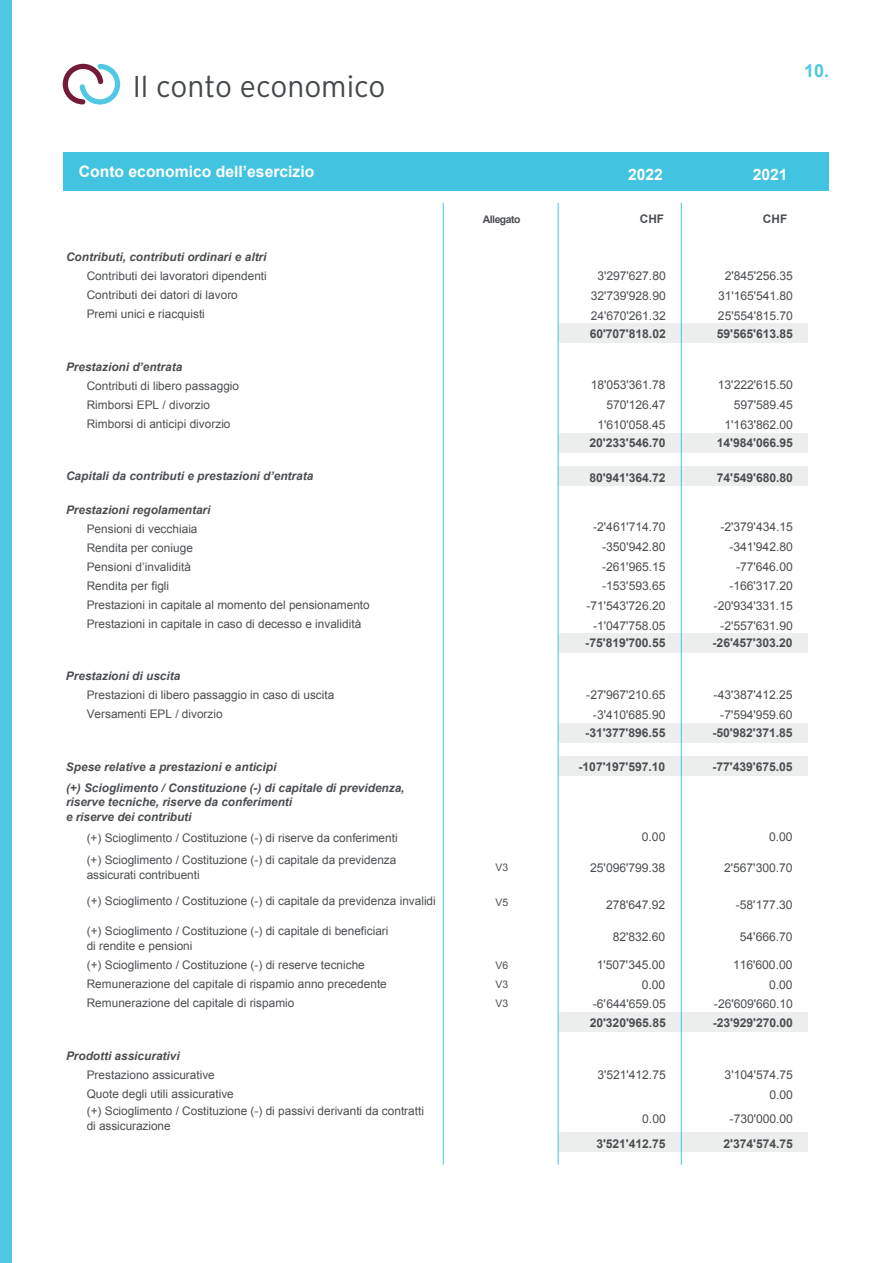
<style>
.page{position:relative;width:893px;height:1263px;background:#fff}
.page>*{position:absolute;margin:0;border:0;box-sizing:border-box;transform-origin:0 0}
.t1{font:300 30px "Interstate";color:#45494c}
.t2{font:700 18px "Arial";color:#51c8e3}
.t3{font:700 15.75px "Arial";color:#fff}
.t4{font:12.15px/19.6px "Arial";letter-spacing:-.005em;color:#4b4e51;text-align:right}
.t5{font:700 12.15px "Arial";letter-spacing:-.005em;color:#4b4e51}
.t6{font:11.85px/18.9px "Arial";color:#4b4e51}
.t7{font:italic 700 11.85px/14.9px "Arial";color:#4b4e51}
.t8{font:700 11.85px "Arial";color:#4b4e51}
.t9{font:10.5px "Arial";letter-spacing:.005em;color:#4b4e51}
.t10{font:700 10.5px "Arial";letter-spacing:-.05em;color:#4b4e51}
.s1{font-weight:700;font-style:italic}
</style>
<div class="page">
<svg style="left:63px;top:64px;width:57px;height:41px"></svg>
<div style="left:0;top:0;width:12px;height:1263px;background:#51c8e3"></div>
<div style="left:64px;top:152px;width:765px;height:39px;background:#42c4e0"></div>
<div style="left:559px;top:324px;width:249px;height:19px;background:#ebeeed"></div>
<div style="left:559px;top:433px;width:249px;height:19px;background:#ebeeed"></div>
<div style="left:559px;top:466px;width:249px;height:20px;background:#ebeeed"></div>
<div style="left:559px;top:633px;width:249px;height:19px;background:#ebeeed"></div>
<div style="left:559px;top:723px;width:249px;height:19px;background:#ebeeed"></div>
<div style="left:559px;top:757px;width:249px;height:19px;background:#ebeeed"></div>
<div style="left:559px;top:1013px;width:249px;height:19px;background:#ebeeed"></div>
<div style="left:559px;top:1132px;width:249px;height:20px;background:#ebeeed"></div>
<hr style="left:443px;top:203px;width:1px;height:962px;background:#42c4e0">
<hr style="left:681px;top:203px;width:1px;height:962px;background:#42c4e0">
<hr style="left:558px;top:203px;width:1px;height:962px;background:#42c4e0">
<p class="t1" style="left:133px;top:69px;width:254px">Il conto economico</p>
<p class="t2" style="left:804px;top:59px;width:27px">10.</p>
<p class="t3" style="left:79px;top:161px;width:237px">Conto economico dell’esercizio</p>
<p class="t3" style="left:628px;top:164px;width:36px">2022</p>
<p class="t3" style="left:753px;top:164px;width:36px">2021</p>
<p class="t10" style="left:483px;top:212px;width:39px">Allegato</p>
<p class="t8" style="left:640px;top:211px;width:26px">CHF</p>
<p class="t8" style="left:763px;top:211px;width:26px">CHF</p>
<p class="t6" style="left:87px;top:248px;width:182px;text-indent:-21px"><span class="s1">Contributi, contributi ordinari e altri </span>Contributi dei lavoratori dipendenti Contributi dei datori di lavoro Premi unici e riacquisti</p>
<p class="t4" style="left:597px;top:266px;width:70px">3'297'627.80</p>
<p class="t4" style="left:725px;top:266px;width:70px">2'845'256.35</p>
<p class="t4" style="left:591px;top:286px;width:77px">32'739'928.90</p>
<p class="t4" style="left:718px;top:286px;width:77px">31'165'541.80</p>
<p class="t4" style="left:591px;top:306px;width:77px">24'670'261.32</p>
<p class="t4" style="left:718px;top:306px;width:77px">25'554'815.70</p>
<p class="t5" style="left:590px;top:326px;width:78px">60'707'818.02</p>
<p class="t5" style="left:717px;top:326px;width:78px">59'565'613.85</p>
<p class="t6" style="left:87px;top:357px;width:154px;text-indent:-21px"><span class="s1">Prestazioni d’entrata<br></span>Contributi di libero passaggio<br>Rimborsi EPL / divorzio<br>Rimborsi di anticipi divorzio</p>
<p class="t7" style="left:66px;top:469px;width:249px">Capitali da contributi e prestazioni d’entrata</p>
<p class="t6" style="left:87px;top:500px;width:285px;text-indent:-21px"><span class="s1">Prestazioni regolamentari<br></span>Pensioni di vecchiaia<br>Rendita per coniuge<br>Pensioni d’invalidità<br>Rendita per figli<br>Prestazioni in capitale al momento del pensionamento<br>Prestazioni in capitale in caso di decesso e invalidità</p>
<p class="t6" style="left:87px;top:667px;width:249px;text-indent:-21px"><span class="s1">Prestazioni di uscita<br></span>Prestazioni di libero passaggio in caso di uscita<br>Versamenti EPL / divorzio</p>
<p class="t7" style="left:66px;top:760px;width:212px">Spese relative a prestazioni e anticipi</p>
<p class="t7" style="left:66px;top:780px;width:340px">(+) Scioglimento / Constituzione (-) di capitale di previdenza, riserve tecniche, riserve da conferimenti<br>e riserve dei contributi</p>
<p class="t6" style="left:87px;top:826px;width:312px;line-height:22.6px">(+) Scioglimento / Costituzione (-) di riserve da conferimenti (+) Scioglimento / Costituzione (-) di capitale da previdenza</p>
<p class="t6" style="left:87px;top:866px;width:114px">assicurati contribuenti</p>
<p class="t9" style="left:496px;top:861px;width:14px">V3</p>
<p class="t6" style="left:87px;top:892px;width:351px">(+) Scioglimento / Costituzione (-) di capitale da previdenza invalidi</p>
<p class="t9" style="left:496px;top:896px;width:14px">V5</p>
<p class="t6" style="left:87px;top:923px;width:303px;line-height:14.7px">(+) Scioglimento / Costituzione (-) di capitale di beneficiari di rendite e pensioni</p>
<p class="t6" style="left:87px;top:956px;width:280px">(+) Scioglimento / Costituzione (-) di reserve tecniche</p>
<p class="t9" style="left:496px;top:958px;width:14px">V6</p>
<p class="t6" style="left:87px;top:975px;width:302px">Remunerazione del capitale di rispamio anno precedente</p>
<p class="t9" style="left:496px;top:977px;width:14px">V3</p>
<p class="t6" style="left:87px;top:994px;width:209px">Remunerazione del capitale di rispamio</p>
<p class="t9" style="left:496px;top:996px;width:14px">V3</p>
<p class="t6" style="left:87px;top:1046px;width:149px;text-indent:-21px"><span class="s1">Prodotti assicurativi<br></span>Prestaziono assicurative<br>Quote degli utili assicurative</p>
<p class="t6" style="left:87px;top:1103px;width:339px;line-height:14.7px">(+) Scioglimento / Costituzione (-) di passivi derivanti da contratti di assicurazione</p>
<p class="t4" style="left:591px;top:375px;width:77px">18'053'361.78</p>
<p class="t4" style="left:718px;top:375px;width:77px">13'222'615.50</p>
<p class="t4" style="left:606px;top:395px;width:61px">570'126.47</p>
<p class="t4" style="left:734px;top:395px;width:61px">597'589.45</p>
<p class="t4" style="left:597px;top:415px;width:70px">1'610'058.45</p>
<p class="t4" style="left:725px;top:415px;width:70px">1'163'862.00</p>
<p class="t5" style="left:590px;top:435px;width:78px">20'233'546.70</p>
<p class="t5" style="left:717px;top:435px;width:78px">14'984'066.95</p>
<p class="t5" style="left:590px;top:469px;width:78px">80'941'364.72</p>
<p class="t5" style="left:717px;top:469px;width:78px">74'549'680.80</p>
<p class="t4" style="left:593px;top:517px;width:74px">-2'461'714.70</p>
<p class="t4" style="left:720px;top:517px;width:74px">-2'379'434.15</p>
<p class="t4" style="left:602px;top:537px;width:65px">-350'942.80</p>
<p class="t4" style="left:729px;top:537px;width:65px">-341'942.80</p>
<p class="t4" style="left:602px;top:557px;width:65px">-261'965.15</p>
<p class="t4" style="left:736px;top:557px;width:58px">-77'646.00</p>
<p class="t4" style="left:602px;top:576px;width:65px">-153'593.65</p>
<p class="t4" style="left:729px;top:576px;width:65px">-166'317.20</p>
<p class="t4" style="left:586px;top:596px;width:81px">-71'543'726.20</p>
<p class="t4" style="left:714px;top:596px;width:81px">-20'934'331.15</p>
<p class="t4" style="left:593px;top:616px;width:74px">-1'047'758.05</p>
<p class="t4" style="left:720px;top:616px;width:74px">-2'557'631.90</p>
<p class="t5" style="left:585px;top:634px;width:82px">-75'819'700.55</p>
<p class="t5" style="left:712px;top:634px;width:82px">-26'457'303.20</p>
<p class="t4" style="left:586px;top:685px;width:81px">-27'967'210.65</p>
<p class="t4" style="left:714px;top:685px;width:81px">-43'387'412.25</p>
<p class="t4" style="left:593px;top:705px;width:74px">-3'410'685.90</p>
<p class="t4" style="left:720px;top:705px;width:74px">-7'594'959.60</p>
<p class="t5" style="left:585px;top:725px;width:82px">-31'377'896.55</p>
<p class="t5" style="left:712px;top:725px;width:82px">-50'982'371.85</p>
<p class="t5" style="left:578px;top:758px;width:88px">-107'197'597.10</p>
<p class="t5" style="left:712px;top:758px;width:82px">-77'439'675.05</p>
<p class="t4" style="left:642px;top:827px;width:25px">0.00</p>
<p class="t4" style="left:769px;top:827px;width:25px">0.00</p>
<p class="t4" style="left:590px;top:858px;width:77px">25'096'799.38</p>
<p class="t4" style="left:724px;top:858px;width:70px">2'567'300.70</p>
<p class="t4" style="left:606px;top:895px;width:61px">278'647.92</p>
<p class="t4" style="left:736px;top:895px;width:58px">-58'177.30</p>
<p class="t4" style="left:613px;top:927px;width:54px">82'832.60</p>
<p class="t4" style="left:740px;top:927px;width:54px">54'666.70</p>
<p class="t4" style="left:597px;top:955px;width:70px">1'507'345.00</p>
<p class="t4" style="left:733px;top:955px;width:61px">116'600.00</p>
<p class="t4" style="left:642px;top:975px;width:25px">0.00</p>
<p class="t4" style="left:769px;top:975px;width:25px">0.00</p>
<p class="t4" style="left:593px;top:994px;width:75px">-6'644'659.05</p>
<p class="t4" style="left:714px;top:994px;width:81px">-26'609'660.10</p>
<p class="t5" style="left:590px;top:1014px;width:78px">20'320'965.85</p>
<p class="t5" style="left:713px;top:1014px;width:82px">-23'929'270.00</p>
<p class="t4" style="left:597px;top:1065px;width:70px">3'521'412.75</p>
<p class="t4" style="left:725px;top:1065px;width:70px">3'104'574.75<br>0.00</p>
<p class="t4" style="left:642px;top:1109px;width:25px">0.00</p>
<p class="t4" style="left:730px;top:1109px;width:65px">-730'000.00</p>
<p class="t5" style="left:596px;top:1136px;width:71px">3'521'412.75</p>
<p class="t5" style="left:724px;top:1136px;width:71px">2'374'574.75</p>
</div>
